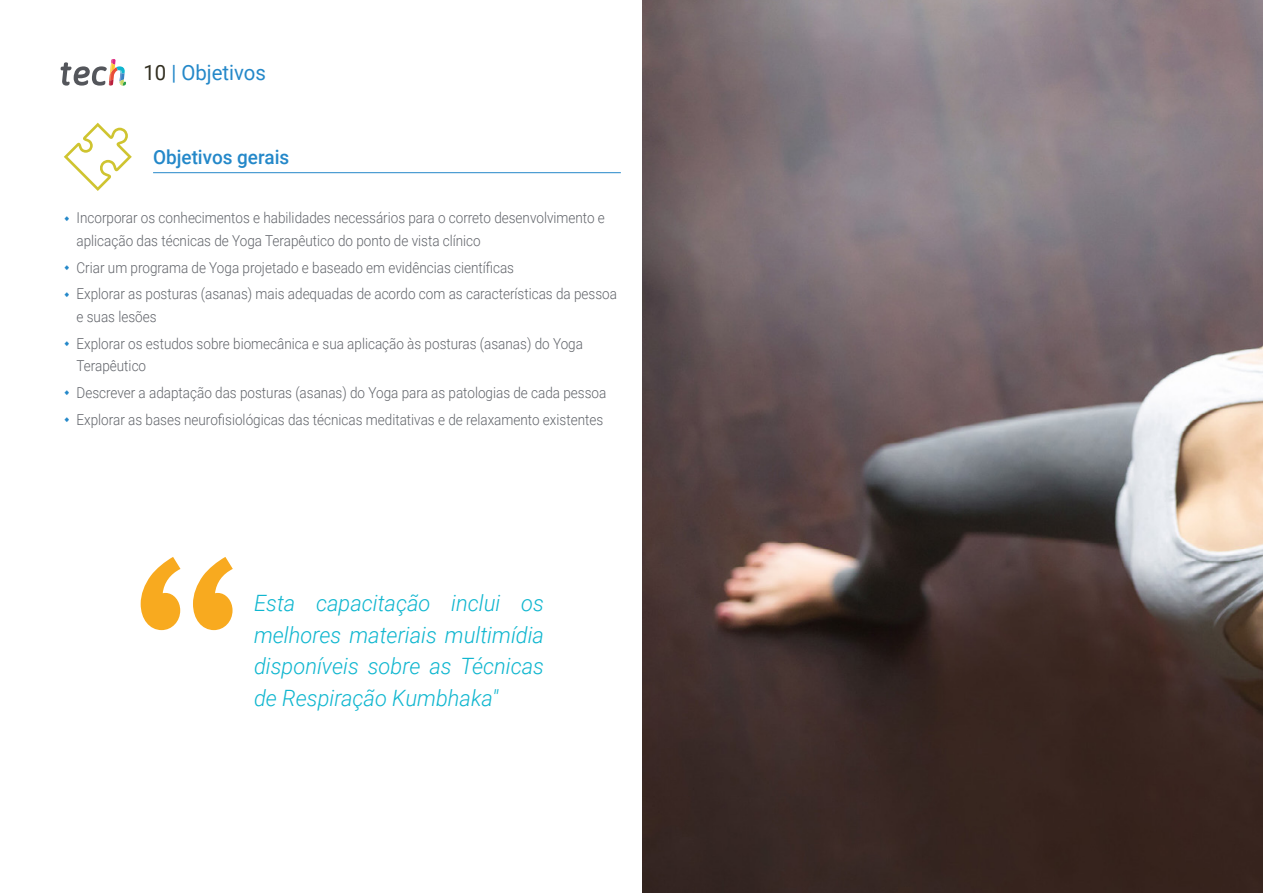
<style>
.page{position:relative;width:1263px;height:893px;background:#fff}
.page>*{position:absolute;margin:0;border:0;box-sizing:border-box;transform-origin:0 0}
.t1{font:italic 300 22.5px/31.5px "Roboto";color:#0fb6cf;text-align:justify}
.t2{font:21px "Roboto";color:#2488c9}
.t3{font:500 19.5px "Roboto";color:#2488c9}
.t4{font:300 15px/26.7px "Roboto";color:#61646a;scale:.9 1}
.s1{color:#312e20}
</style>
<div class="page">
<hr style="left:153px;top:172px;width:468px;height:1px;background:#2488c9">
<svg style="left:64px;top:123px;width:68px;height:68px"></svg>
<img style="left:642px;top:0;width:621px;height:893px">
<svg style="left:141px;top:557px;width:92px;height:73px"></svg>
<svg style="left:61px;top:59px;width:65px;height:27px"></svg>
<h2 class="t2" style="left:144px;top:57px;width:124px"><span class="s1">10</span> | Objetivos</h2>
<h3 class="t3" style="left:153px;top:144px;width:138px">Objetivos gerais</h3>
<p class="t4" style="left:77px;top:206px;width:589px;line-height:22.5px">Incorporar os conhecimentos e habilidades necessários para o correto desenvolvimento e aplicação das técnicas de Yoga Terapêutico do ponto de vista clínico</p>
<p class="t4" style="left:77px;top:253px;width:602px">Criar um programa de Yoga projetado e baseado em evidências científicas<br>Explorar as posturas (asanas) mais adequadas de acordo com as características da pessoa</p>
<p class="t4" style="left:77px;top:303px;width:564px">e suas lesões<br>Explorar os estudos sobre biomecânica e sua aplicação às posturas (asanas) do Yoga</p>
<p class="t4" style="left:77px;top:352px;width:590px">Terapêutico<br>Descrever a adaptação das posturas (asanas) do Yoga para as patologias de cada pessoa<br>Explorar as bases neurofisiológicas das técnicas meditativas e de relaxamento existentes</p>
<h1 class="t1" style="left:254px;top:587px;width:291px">Esta capacitação inclui os melhores materiais multimídia disponíveis sobre as Técnicas de Respiração Kumbhaka"</h1>
</div>
